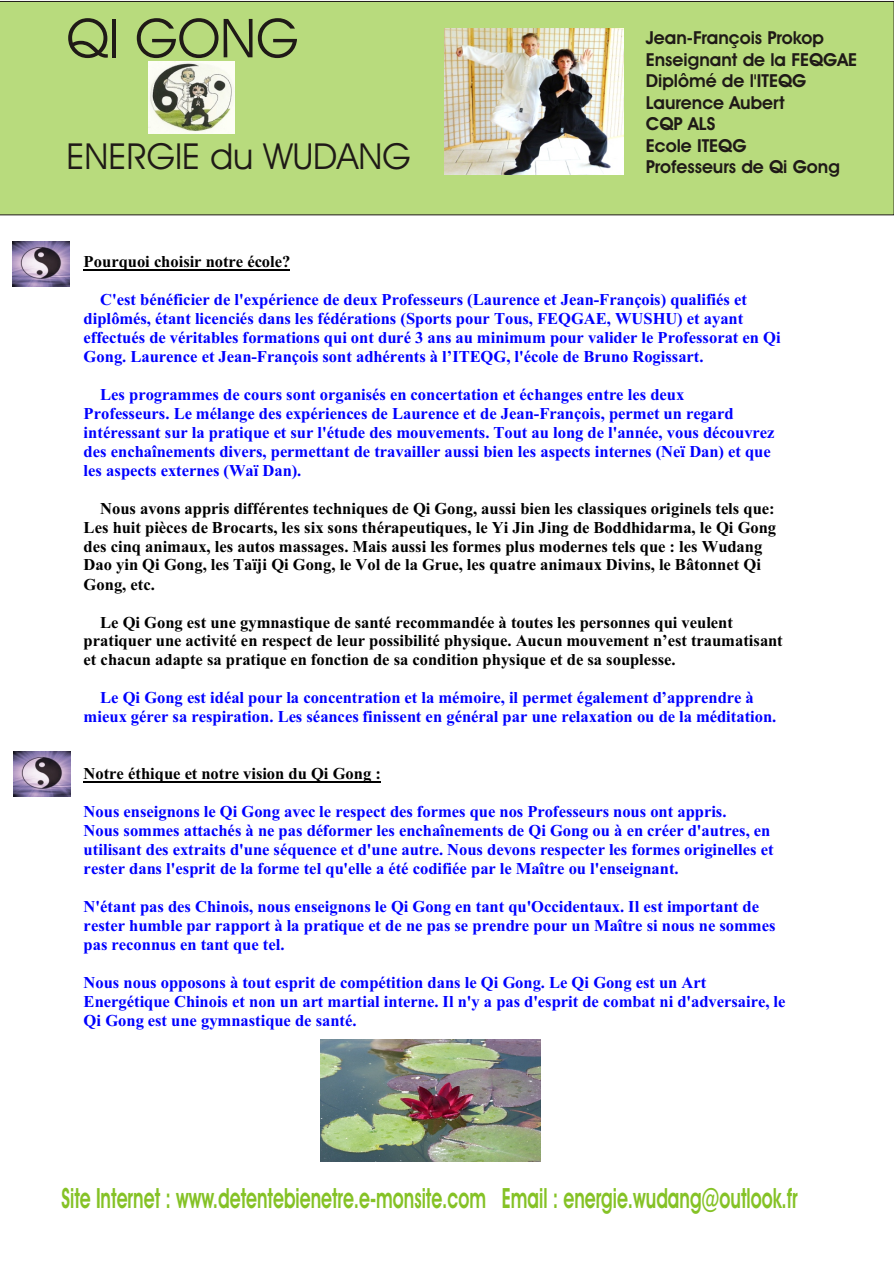
<style>
.page{position:relative;width:894px;height:1263px;background:#fff}
.page>*{position:absolute;margin:0;border:0;box-sizing:border-box;transform-origin:0 0}
.t1{font:54px "Avant Garde Bk BT";color:#1f1a17}
.t2{font:36px "Avant Garde Bk BT";color:#1f1a17}
.t3{font:700 28.05px "Avant Garde Bk BT";color:#85c226;scale:.64 1}
.t4{font:700 18px/21.5px "Avant Garde Bk BT";color:#1f1a17}
.t5{font:700 16.5px/18.9px "Times New Roman";color:#00f}
.t6{font:700 16.5px/19px "Times New Roman";color:#000}
</style>
<div class="page">
<div style="left:0;top:1px;width:894px;height:214px;background:#b8db7d"></div>
<hr style="left:84px;top:269px;width:206px;height:1px;background:#000">
<hr style="left:84px;top:781px;width:297px;height:2px;background:#000">
<img style="left:445px;top:29px;width:178px;height:146px">
<img style="left:149px;top:62px;width:85px;height:72px">
<img style="left:320px;top:1040px;width:221px;height:122px">
<img style="left:14px;top:752px;width:57px;height:45px">
<img style="left:13px;top:242px;width:56px;height:45px">
<h1 class="t1" style="left:67px;top:16px;width:234px">QI GONG</h1>
<h2 class="t2" style="left:67px;top:142px;width:346px">ENERGIE du WUDANG</h2>
<p class="t4" style="left:646px;top:29px;width:213px">Jean-François Prokop<br>Enseignant de la FEQGAE<br>Diplômé de l'ITEQG<br>Laurence Aubert<br>CQP ALS<br>Ecole ITEQG<br>Professeurs de Qi Gong</p>
<p class="t6" style="left:84px;top:254px;width:208px">Pourquoi choisir notre école?</p>
<p class="t5" style="left:84px;top:292px;width:699px;text-indent:17px">C'est bénéficier de l'expérience de deux Professeurs (Laurence et Jean-François) qualifiés et diplômés, étant licenciés dans les fédérations (Sports pour Tous, FEQGAE, WUSHU) et ayant effectués de véritables formations qui ont duré 3 ans au minimum pour valider le Professorat en Qi Gong. Laurence et Jean-François sont adhérents à l’ITEQG, l'école de Bruno Rogissart.</p>
<p class="t5" style="left:84px;top:387px;width:692px;text-indent:17px">Les programmes de cours sont organisés en concertation et échanges entre les deux<br>Professeurs. Le mélange des expériences de Laurence et de Jean-François, permet un regard intéressant sur la pratique et sur l'étude des mouvements. Tout au long de l'année, vous découvrez des enchaînements divers, permettant de travailler aussi bien les aspects internes (Neï Dan) et que les aspects externes (Waï Dan).</p>
<p class="t6" style="left:84px;top:500px;width:694px;text-indent:17px">Nous avons appris différentes techniques de Qi Gong, aussi bien les classiques originels tels que:<br>Les huit pièces de Brocarts, les six sons thérapeutiques, le Yi Jin Jing de Boddhidarma, le Qi Gong des cinq animaux, les autos massages. Mais aussi les formes plus modernes tels que : les Wudang Dao yin Qi Gong, les Taïji Qi Gong, le Vol de la Grue, les quatre animaux Divins, le Bâtonnet Qi Gong, etc.</p>
<p class="t6" style="left:84px;top:614px;width:701px;text-indent:17px">Le Qi Gong est une gymnastique de santé recommandée à toutes les personnes qui veulent pratiquer une activité en respect de leur possibilité physique. Aucun mouvement n’est traumatisant et chacun adapte sa pratique en fonction de sa condition physique et de sa souplesse.</p>
<p class="t5" style="left:84px;top:690px;width:694px;text-align:center">Le Qi Gong est idéal pour la concentration et la mémoire, il permet également d’apprendre à mieux gérer sa respiration. Les séances finissent en général par une relaxation ou de la méditation.</p>
<p class="t6" style="left:84px;top:766px;width:299px">Notre éthique et notre vision du Qi Gong :</p>
<p class="t5" style="left:84px;top:804px;width:691px">Nous enseignons le Qi Gong avec le respect des formes que nos Professeurs nous ont appris.<br>Nous sommes attachés à ne pas déformer les enchaînements de Qi Gong ou à en créer d'autres, en utilisant des extraits d'une séquence et d'une autre. Nous devons respecter les formes originelles et rester dans l'esprit de la forme tel qu'elle a été codifiée par le Maître ou l'enseignant.</p>
<p class="t5" style="left:84px;top:899px;width:693px">N'étant pas des Chinois, nous enseignons le Qi Gong en tant qu'Occidentaux. Il est important de rester humble par rapport à la pratique et de ne pas se prendre pour un Maître si nous ne sommes pas reconnus en tant que tel.</p>
<p class="t5" style="left:84px;top:975px;width:703px">Nous nous opposons à tout esprit de compétition dans le Qi Gong. Le Qi Gong est un Art<br>Energétique Chinois et non un art martial interne. Il n'y a pas d'esprit de combat ni d'adversaire, le<br>Qi Gong est une gymnastique de santé.</p>
<h3 class="t3" style="left:62px;top:1187px;width:1152px">Site Internet : www.detentebienetre.e-monsite.com Email : energie.wudang@outlook.fr</h3>
</div>
